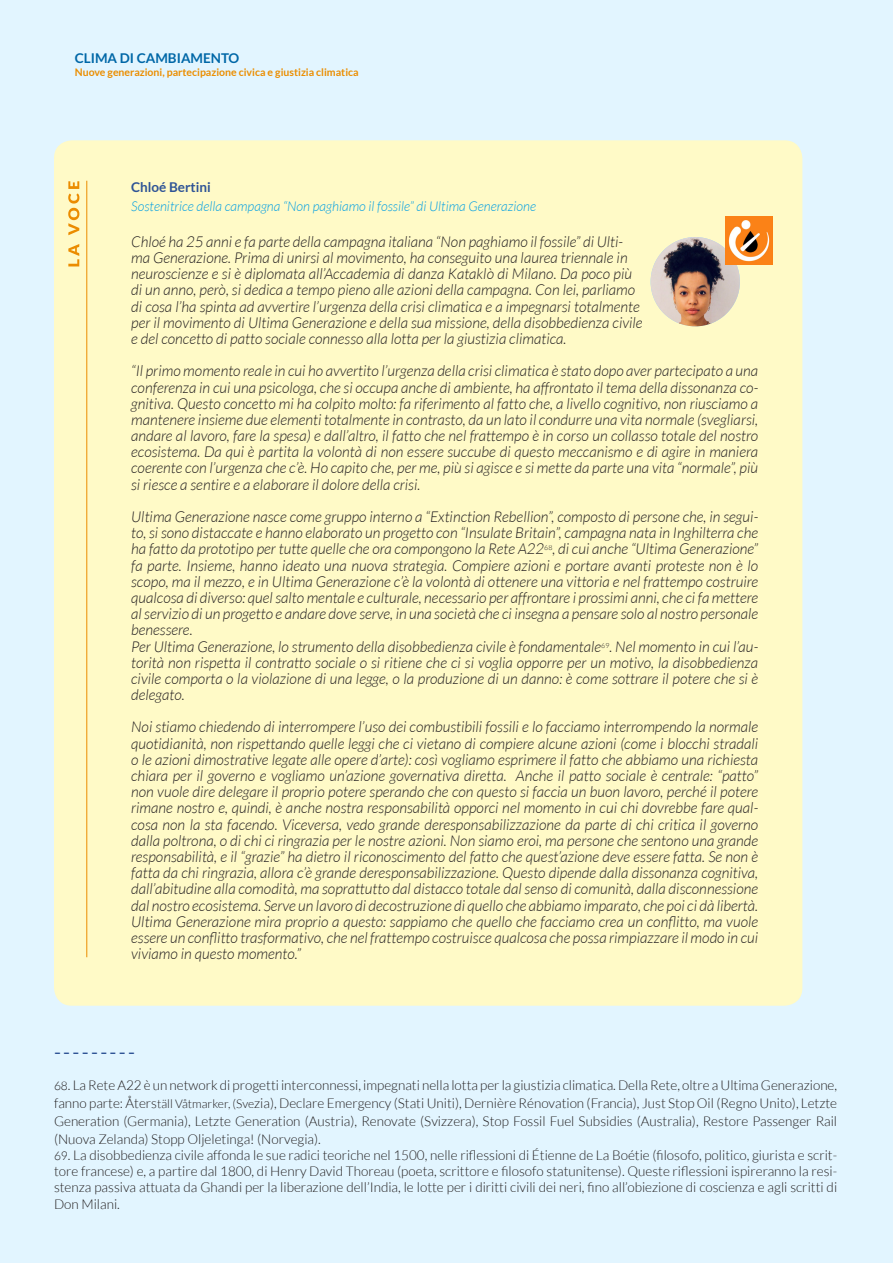
<style>
.page{position:relative;width:893px;height:1263px;background:#e2f5ff}
.page>*{position:absolute;margin:0;border:0;box-sizing:border-box;transform-origin:0 0}
.t1{font:italic 300 15px/16.2px "Lato";color:#231f20;text-align:justify}
.NOTA{font:300 13.5px/18px "Lato";color:#211d1e;text-align:justify}
.t2{font:italic 300 13.5px "Lato";color:#009fe3}
.t3{font:700 13.5px "Lato";color:#0067a7}
.t4{font:700 13.5px "Lato";color:#2f5496}
.NOTA-2{font:900 12px "Lato";color:#2f5496}
.t5{font:700 10.5px "Lato";color:#eb8e00}
.s1{font-size:12px}
</style>
<div class="page">
<div style="left:54px;top:140px;width:748px;height:866px;background:#fffac7;border-radius:18px"></div>
<hr style="left:86px;top:181px;width:1px;height:776px;background:#eb8c00">
<svg style="left:68px;top:181px;width:11px;height:85px"></svg>
<img style="left:651px;top:237px;width:89px;height:89px;border-radius:45px">
<img style="left:725px;top:217px;width:48px;height:48px">
<p class="t3" style="left:75px;top:51px;width:166px">CLIMA DI CAMBIAMENTO</p>
<p class="t5" style="left:75px;top:66px;width:285px">Nuove generazioni, partecipazione civica e giustizia climatica</p>
<p class="t4" style="left:131px;top:179px;width:81px">Chloé Bertini</p>
<p class="t2" style="left:131px;top:199px;width:406px">Sostenitrice della campagna “Non paghiamo il fossile” di Ultima Generazione</p>
<p class="t1" style="left:131px;top:234px;width:513px;text-align:left">Chloé ha 25 anni e fa parte della campagna italiana “Non paghiamo il fossile” di Ulti&shy;ma Generazione. Prima di unirsi al movimento, ha conseguito una laurea triennale in neuroscienze e si è diplomata all’Accademia di danza Kataklò di Milano. Da poco più di un anno, però, si dedica a tempo pieno alle azioni della campagna. Con lei, parliamo di cosa l’ha spinta ad avvertire l’urgenza della crisi climatica e a impegnarsi totalmente per il movimento di Ultima Generazione e della sua missione, della disobbedienza civile e del concetto di patto sociale connesso alla lotta per la giustizia climatica.</p>
<p class="t1" style="left:131px;top:363px;width:629px">“Il primo momento reale in cui ho avvertito l’urgenza della crisi climatica è stato dopo aver partecipato a una conferenza in cui una psicologa, che si occupa anche di ambiente, ha affrontato il tema della dissonanza co&shy;gnitiva. Questo concetto mi ha colpito molto: fa riferimento al fatto che, a livello cognitivo, non riusciamo a mantenere insieme due elementi totalmente in contrasto, da un lato il condurre una vita normale (svegliarsi, andare al lavoro, fare la spesa) e dall’altro, il fatto che nel frattempo è in corso un collasso totale del nostro ecosistema. Da qui è partita la volontà di non essere succube di questo meccanismo e di agire in maniera coerente con l’urgenza che c’è. Ho capito che, per me, più si agisce e si mette da parte una vita “normale”, più si riesce a sentire e a elaborare il dolore della crisi.</p>
<p class="t1" style="left:131px;top:509px;width:629px">Ultima Generazione nasce come gruppo interno a “Extinction Rebellion”, composto di persone che, in segui&shy;to, si sono distaccate e hanno elaborato un progetto con “Insulate Britain”, campagna nata in Inghilterra che ha fatto da prototipo per tutte quelle che ora compongono la Rete A22<sup>68</sup>, di cui anche “Ultima Generazione” fa parte. Insieme, hanno ideato una nuova strategia. Compiere azioni e portare avanti proteste non è lo scopo, ma il mezzo, e in Ultima Generazione c’è la volontà di ottenere una vittoria e nel frattempo costruire qualcosa di diverso: quel salto mentale e culturale, necessario per affrontare i prossimi anni, che ci fa mettere al servizio di un progetto e andare dove serve, in una società che ci insegna a pensare solo al nostro personale benessere.</p>
<p class="t1" style="left:131px;top:639px;width:629px">Per Ultima Generazione, lo strumento della disobbedienza civile è fondamentale<sup>69</sup>. Nel momento in cui l’au&shy;torità non rispetta il contratto sociale o si ritiene che ci si voglia opporre per un motivo, la disobbedienza civile comporta o la violazione di una legge, o la produzione di un danno: è come sottrare il potere che si è delegato.</p>
<p class="t1" style="left:131px;top:719px;width:629px">Noi stiamo chiedendo di interrompere l’uso dei combustibili fossili e lo facciamo interrompendo la normale quotidianità, non rispettando quelle leggi che ci vietano di compiere alcune azioni (come i blocchi stradali o le azioni dimostrative legate alle opere d’arte): così vogliamo esprimere il fatto che abbiamo una richiesta chiara per il governo e vogliamo un’azione governativa diretta. Anche il patto sociale è centrale: “patto” non vuole dire delegare il proprio potere sperando che con questo si faccia un buon lavoro, perché il potere rimane nostro e, quindi, è anche nostra responsabilità opporci nel momento in cui chi dovrebbe fare qual&shy;cosa non la sta facendo. Viceversa, vedo grande deresponsabilizzazione da parte di chi critica il governo dalla poltrona, o di chi ci ringrazia per le nostre azioni. Non siamo eroi, ma persone che sentono una grande responsabilità, e il “grazie” ha dietro il riconoscimento del fatto che quest’azione deve essere fatta. Se non è fatta da chi ringrazia, allora c’è grande deresponsabilizzazione. Questo dipende dalla dissonanza cognitiva, dall’abitudine alla comodità, ma soprattutto dal distacco totale dal senso di comunità, dalla disconnessione dal nostro ecosistema. Serve un lavoro di decostruzione di quello che abbiamo imparato, che poi ci dà libertà.<br>Ultima Generazione mira proprio a questo: sappiamo che quello che facciamo crea un conflitto, ma vuole essere un conflitto trasformativo, che nel frattempo costruisce qualcosa che possa rimpiazzare il modo in cui viviamo in questo momento.”</p>
<p class="NOTA-2" style="left:54px;top:1046px;width:83px">– – – – – – – – –</p>
<p class="NOTA" style="left:54px;top:1076px;width:785px"><span class="s1">68</span>. La Rete A22 è un network di progetti interconnessi, impegnati nella lotta per la giustizia climatica. Della Rete, oltre a Ultima Generazione, fanno parte: Åters<span class="s1">täll Våtmarker, (Sve</span>zia), Declare Emergency (Stati Uniti), Dernière Rénovation (Francia), Just Stop Oil (Regno Unito), Letzte Generation (Germania), Letzte Generation (Austria), Renovate (Svizzera), Stop Fossil Fuel Subsidies (Australia), Restore Passenger Rail (Nuova Zelanda) Stopp Oljeletinga! (Norvegia).</p>
<p class="NOTA" style="left:54px;top:1147px;width:785px;line-height:16.2px"><span class="s1">69</span>. La disobbedienza civile affonda le sue radici teoriche nel 1500, nelle riflessioni di Étienne de La Boétie (filosofo, politico, giurista e scrit&shy;tore francese) e, a partire dal 1800, di Henry David Thoreau (poeta, scrittore e filosofo statunitense). Queste riflessioni ispireranno la resi&shy;stenza passiva attuata da Ghandi per la liberazione dell’India, le lotte per i diritti civili dei neri, fino all’obiezione di coscienza e agli scritti di Don Milani.</p>
</div>
